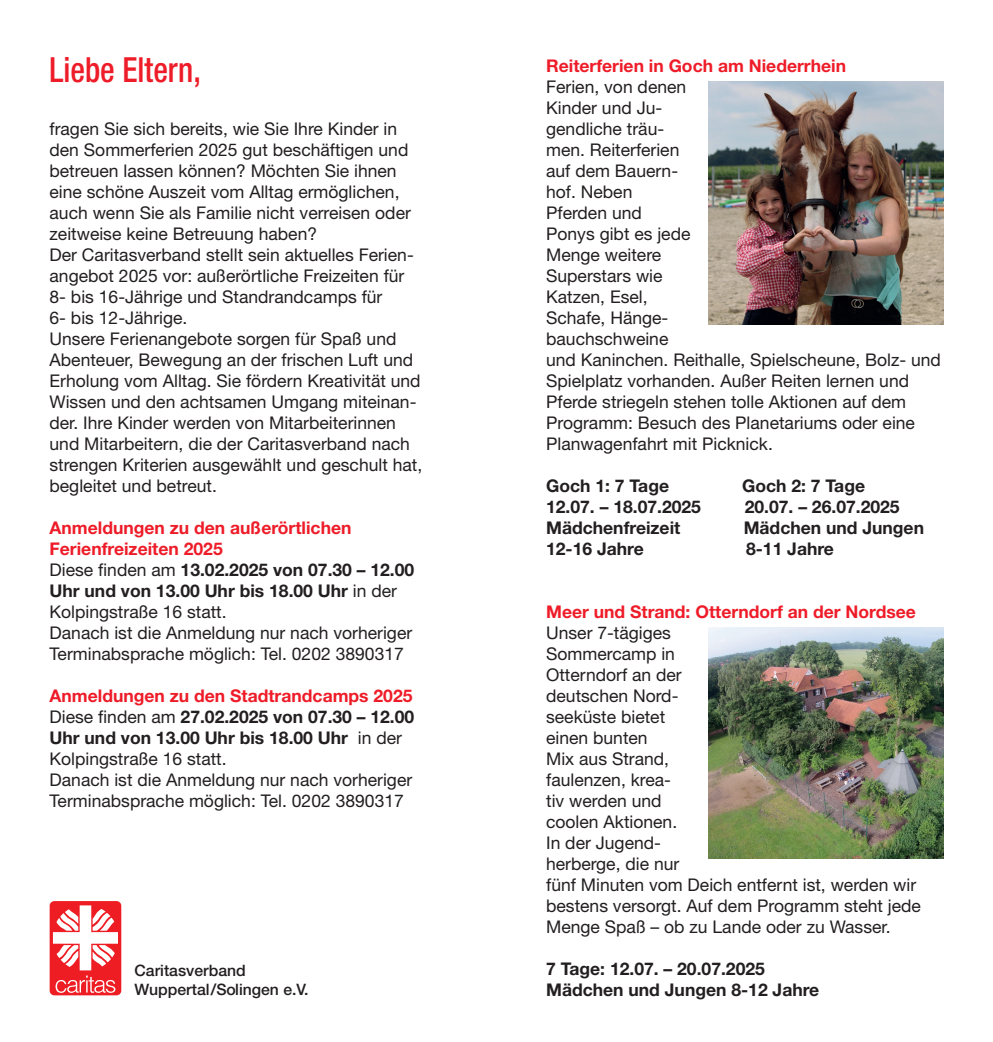
<style>
.page{position:relative;width:993px;height:1042px;background:#fff}
.page>*{position:absolute;margin:0;border:0;box-sizing:border-box;transform-origin:0 0}
.t1{font:500 condensed 34.65px "Helvetica Neue LT Std";color:#ee1c28;scale:.91 1}
.t2{font:17.5px/21px "Helvetica Neue LT Pro";color:#231f20}
.t3{font:700 17.5px/21px "Helvetica Neue LT Pro";color:#231f20}
.t4{font:700 17.5px "Helvetica Neue LT Pro";color:#ee1c28}
.t5{font:500 15.75px/18.9px "Helvetica Neue";color:#231f20}
.s1{font-weight:700;color:#ee1c28}
.s2{font-weight:700}
</style>
<div class="page">
<div style="left:50px;top:901px;width:71px;height:94px;background:#ee1d23;border-radius:5px"></div>
<svg style="left:53px;top:905px;width:65px;height:88px"></svg>
<img style="left:708px;top:82px;width:235px;height:243px">
<img style="left:708px;top:627px;width:235px;height:231px">
<h1 class="t1" style="left:49px;top:49px;width:168px">Liebe Eltern,</h1>
<p class="t2" style="left:49px;top:118px;width:374px">fragen Sie sich bereits, wie Sie Ihre Kinder in den Sommerferien 2025 gut beschäftigen und betreuen lassen können? Möchten Sie ihnen eine schöne Auszeit vom Alltag ermöglichen, auch wenn Sie als Familie nicht verreisen oder zeitweise keine Betreuung haben?<br>Der Caritasverband stellt sein aktuelles Ferien&shy;angebot 2025 vor: außerörtliche Freizeiten für 8- bis 16-Jährige und Standrandcamps für<br>6- bis 12-Jährige.<br>Unsere Ferienangebote sorgen für Spaß und Abenteuer, Bewegung an der frischen Luft und Erholung vom Alltag. Sie fördern Kreativität und Wissen und den achtsamen Umgang miteinan&shy;der. Ihre Kinder werden von Mitarbeiterinnen und Mitarbeitern, die der Caritasverband nach strengen Kriterien ausgewählt und geschult hat, begleitet und betreut.</p>
<p class="t2" style="left:49px;top:517px;width:366px"><span class="s1">Anmeldungen zu den außerörtlichen Ferienfreizeiten 2025<br></span>Diese finden am <span class="s2">13.02.2025 von 07.30 – 12.00<br>Uhr und von 13.00 Uhr bis 18.00 Uhr</span> in der Kolpingstraße 16 statt.<br>Danach ist die Anmeldung nur nach vorheriger Terminabsprache möglich: Tel. 0202 3890317</p>
<p class="t2" style="left:49px;top:685px;width:366px"><span class="s1">Anmeldungen zu den Stadtrandcamps 2025<br></span>Diese finden am <span class="s2">27.02.2025 von 07.30 – 12.00<br>Uhr und von 13.00 Uhr bis 18.00 Uhr</span> in der Kolpingstraße 16 statt.<br>Danach ist die Anmeldung nur nach vorheriger Terminabsprache möglich: Tel. 0202 3890317</p>
<p class="t5" style="left:134px;top:961px;width:175px">Caritasverband<br>Wuppertal/Solingen e.V.</p>
<p class="t4" style="left:546px;top:55px;width:301px">Reiterferien in Goch am Niederrhein</p>
<p class="t2" style="left:546px;top:76px;width:396px">Ferien, von denen<br>Kinder und Ju-<br>gendliche träu-<br>men. Reiterferien<br>auf dem Bauern-<br>hof. Neben<br>Pferden und<br>Ponys gibt es jede<br>Menge weitere<br>Superstars wie<br>Katzen, Esel,<br>Schafe, Hänge-<br>bauchschweine<br>und Kaninchen. Reithalle, Spielscheune, Bolz- und<br>Spielplatz vorhanden. Außer Reiten lernen und<br>Pferde striegeln stehen tolle Aktionen auf dem<br>Programm: Besuch des Planetariums oder eine<br>Planwagenfahrt mit Picknick.</p>
<p class="t3" style="left:546px;top:475px;width:124px">Goch 1: 7 Tage</p>
<p class="t3" style="left:741px;top:475px;width:124px">Goch 2: 7 Tage</p>
<p class="t3" style="left:546px;top:496px;width:156px">12.07. – 18.07.2025</p>
<p class="t3" style="left:744px;top:496px;width:156px">20.07. – 26.07.2025</p>
<p class="t3" style="left:546px;top:517px;width:136px">Mädchenfreizeit</p>
<p class="t3" style="left:743px;top:517px;width:182px">Mädchen und Jungen</p>
<p class="t3" style="left:546px;top:538px;width:99px">12-16 Jahre</p>
<p class="t3" style="left:745px;top:538px;width:89px">8-11 Jahre</p>
<p class="t4" style="left:546px;top:601px;width:371px">Meer und Strand: Otterndorf an der Nordsee</p>
<p class="t2" style="left:546px;top:622px;width:376px">Unser 7-tägiges<br>Sommercamp in<br>Otterndorf an der<br>deutschen Nord-<br>seeküste bietet<br>einen bunten<br>Mix aus Strand,<br>faulenzen, krea-<br>tiv werden und<br>coolen Aktionen.<br>In der Jugend-<br>herberge, die nur<br>fünf Minuten vom Deich entfernt ist, werden wir bestens versorgt. Auf dem Programm steht jede<br>Menge Spaß – ob zu Lande oder zu Wasser.</p>
<p class="t3" style="left:546px;top:958px;width:274px">7 Tage: 12.07. – 20.07.2025<br>Mädchen und Jungen 8-12 Jahre</p>
</div>
